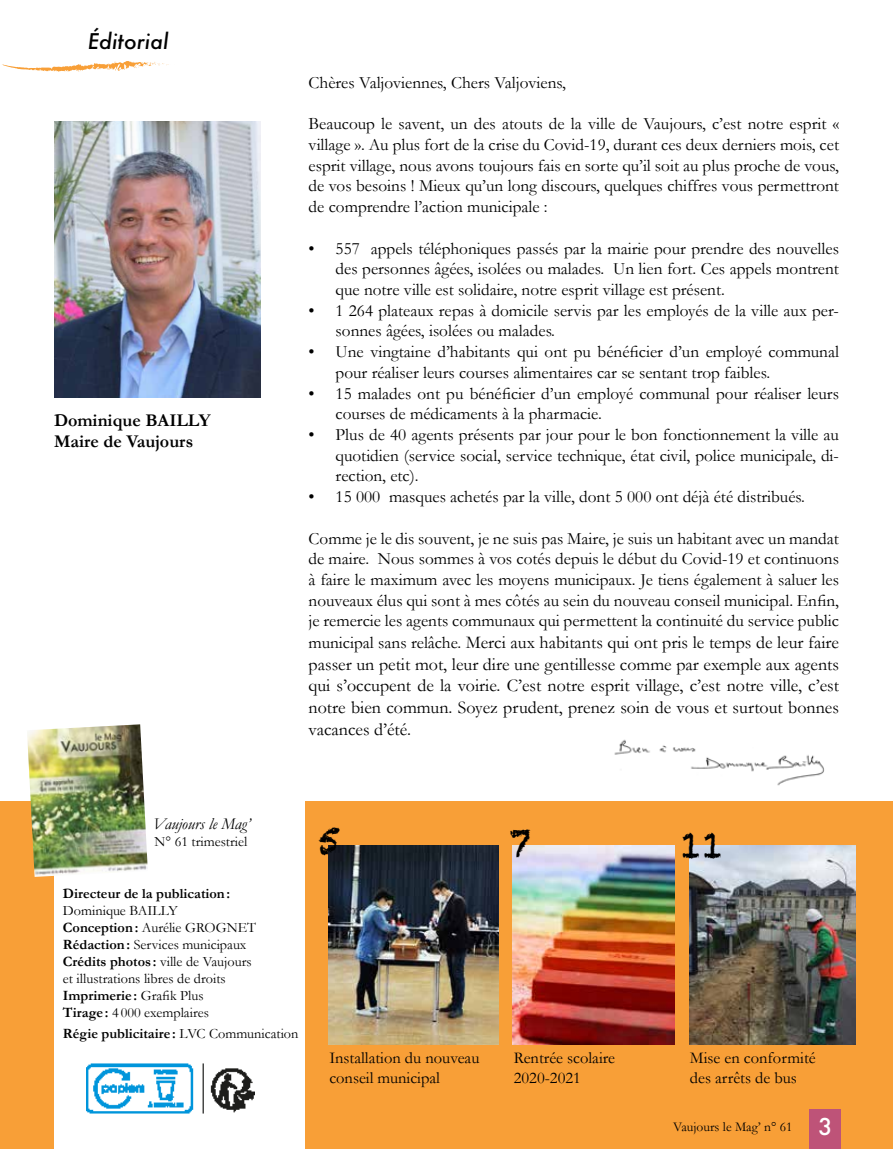
<style>
.page{position:relative;width:893px;height:1149px;background:#fff}
.page>*{position:absolute;margin:0;border:0;box-sizing:border-box;transform-origin:0 0}
.t1{font:36px "Chalkduster";color:#000}
.t2{font:italic 500 21px "Futura";color:#000}
.t3{font:18px/21.6px "Garamond";color:#000;text-align:justify}
.t4{font:700 18px/21.6px "Garamond";color:#000}
.t5{font:18px "Minion Pro";color:#000}
.t6{font:17.25px/20.7px "Garamond";color:#000;text-align:justify}
.t7{font:16.5px/19.8px "Garamond";color:#000}
.t8{font:italic 16.5px "Garamond";color:#000}
.t9{font:14.25px/17.1px "Garamond";color:#000}
.t10{font:700 14.25px "Garamond";color:#000}
.t11{font:13.5px "Garamond";color:#000}
.s1{font-size:17.25px}
.s2{font-weight:700}
.s3{font-weight:400}
.s4{font-family:"Futura";font-weight:500;font-size:22.5px;color:#fff}
</style>
<div class="page">
<div style="left:0;top:800px;width:893px;height:348px;background:#f89f37"></div>
<img style="left:54px;top:121px;width:207px;height:276px">
<div style="left:54px;top:785px;width:250px;height:363px;background:#fff"></div>
<svg style="left:2px;top:61px;width:167px;height:11px"></svg>
<img style="left:27px;top:724px;width:121px;height:152px">
<img style="left:328px;top:845px;width:171px;height:199px">
<img style="left:512px;top:845px;width:162px;height:199px">
<img style="left:689px;top:845px;width:167px;height:199px">
<div style="left:810px;top:1109px;width:31px;height:39px;background:#be5378"></div>
<img style="left:86px;top:1063px;width:169px;height:51px">
<img style="left:614px;top:739px;width:211px;height:47px">
<p class="t2" style="left:88px;top:27px;width:82px">Éditorial</p>
<p class="t4" style="left:54px;top:409px;width:158px">Dominique BAILLY<br>Maire de Vaujours</p>
<p class="t6" style="left:309px;top:72px;width:259px">Chères Valjoviennes, Chers Valjoviens,</p>
<p class="t6" style="left:309px;top:113px;width:532px">Beaucoup le savent, un des atouts de la ville de Vaujours, c’est notre esprit « village ». Au plus fort de la crise du Covid-19, durant ces deux derniers mois, cet esprit village, nous avons toujours fais en sorte qu’il soit au plus proche de vous, de vos besoins ! Mieux qu’un long discours, quelques chiffres vous permettront de comprendre l’action municipale :</p>
<p class="t6" style="left:336px;top:237px;width:505px;text-indent:-27px">• 557 appels téléphoniques passés par la mairie pour prendre des nouvelles des personnes âgées, isolées ou malades. Un lien fort. Ces appels montrent que notre ville est solidaire, notre esprit village est présent.</p>
<p class="t6" style="left:336px;top:299px;width:505px;text-indent:-27px">• 1 264 plateaux repas à domicile servis par les employés de la ville aux per&shy;sonnes âgées, isolées ou malades.</p>
<p class="t6" style="left:336px;top:341px;width:505px;text-indent:-27px">• Une vingtaine d’habitants qui ont pu bénéficier d’un employé communal pour réaliser leurs courses alimentaires car se sentant trop faibles.</p>
<p class="t6" style="left:336px;top:382px;width:505px;text-indent:-27px">• 15 malades ont pu bénéficier d’un employé communal pour réaliser leurs courses de médicaments à la pharmacie.</p>
<p class="t6" style="left:336px;top:423px;width:505px;text-indent:-27px">• Plus de 40 agents présents par jour pour le bon fonctionnement la ville au quotidien (service social, service technique, état civil, police municipale, di&shy;rection, etc).</p>
<p class="t6" style="left:309px;top:486px;width:498px">• 15 000 masques achetés par la ville, dont 5 000 ont déjà été distribués.</p>
<p class="t6" style="left:309px;top:527px;width:532px">Comme je le dis souvent, je ne suis pas Maire, je suis un habitant avec un mandat de maire. Nous sommes à vos cotés depuis le début du Covid-19 et continuons à faire le maximum avec les moyens municipaux. Je tiens également à saluer les nouveaux élus qui sont à mes côtés au sein du nouveau conseil municipal. Enfin, je remercie les agents communaux qui permettent la continuité du service public</p>
<p class="t3" style="left:309px;top:631px;width:532px"><span class="s1">municipal sans relâche.</span> Merci aux habitants qui ont pris le temps de leur faire passer un petit mot, leur dire une gentillesse comme par exemple aux agents qui s’occupent de la voirie. C’est notre esprit village, c’est notre ville, c’est notre bien commun. Soyez prudent, prenez soin de vous et surtout bonnes vacances d’été.</p>
<p class="t8" style="left:153px;top:812px;width:99px">Vaujours le Mag’</p>
<p class="t9" style="left:154px;top:832px;width:94px">N° 61 trimestriel</p>
<p class="t10" style="left:63px;top:883px;width:169px">Directeur de la publication:</p>
<p class="t9" style="left:63px;top:901px;width:194px">Dominique BAILLY<br><span class="s2">Conception:</span> Aurélie GROGNET<br><span class="s2">Rédaction:</span> Services municipaux<br><span class="s2">Crédits photos :</span> ville de Vaujours et illustrations libres de droits<br><span class="s2">Imprimerie :</span> Grafik Plus<br><span class="s2">Tirage :</span> 4 000 exemplaires</p>
<p class="t10" style="left:63px;top:1023px;width:237px">Régie publicitaire : <span class="s3">LVC Communication</span></p>
<p class="t5" style="left:77px;top:921px;width:48px">OURS</p>
<h1 class="t1" style="left:317px;top:819px;width:25px">5</h1>
<h1 class="t1" style="left:509px;top:820px;width:23px">7</h1>
<h1 class="t1" style="left:680px;top:824px;width:45px">11</h1>
<p class="t7" style="left:329px;top:1046px;width:152px">Installation du nouveau conseil municipal</p>
<p class="t7" style="left:514px;top:1047px;width:103px">Rentrée scolaire<br>2020-2021</p>
<p class="t7" style="left:690px;top:1047px;width:127px">Mise en conformité des arrêts de bus</p>
<p class="t11" style="left:673px;top:1117px;width:161px">Vaujours le Mag’ n° 61 <span class="s4">3</span></p>
</div>
